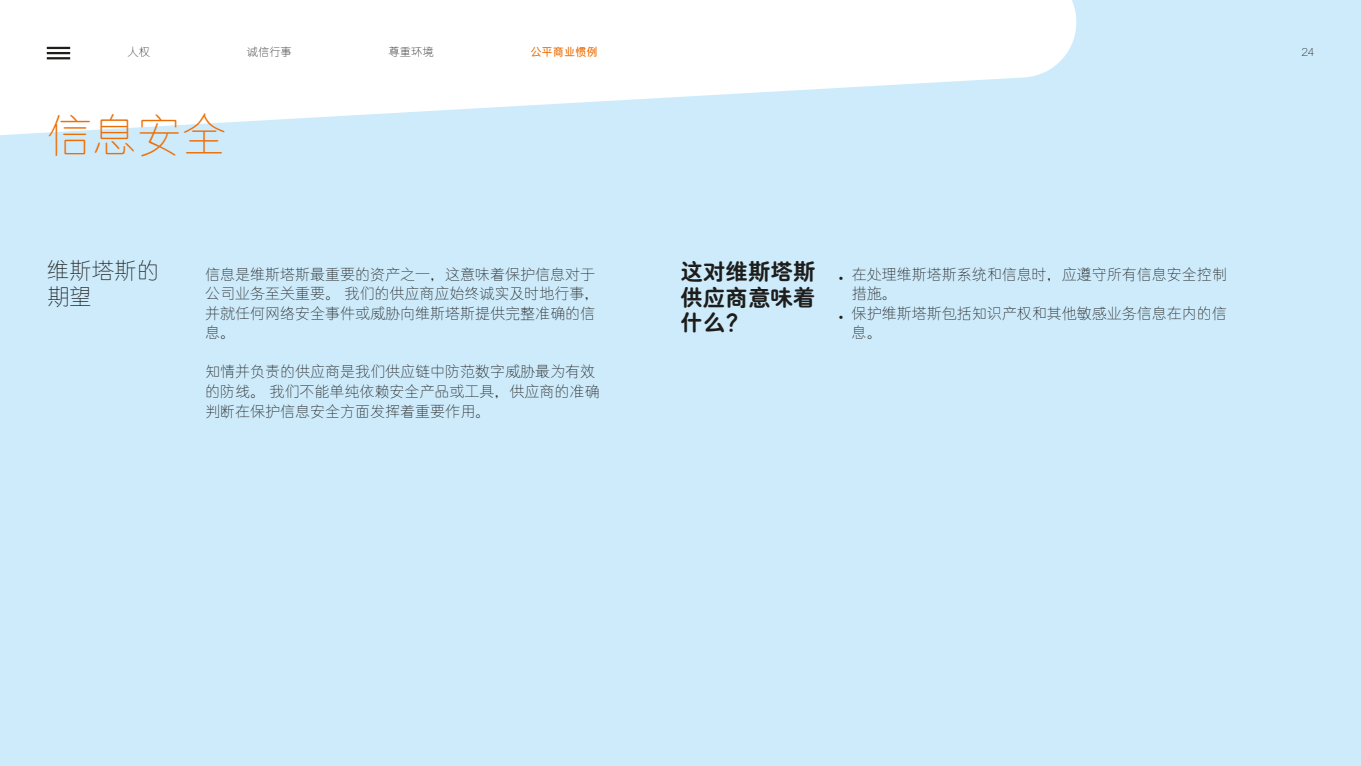
<style>
.page{position:relative;width:1361px;height:766px;background:#fff}
.page>*{position:absolute;margin:0;border:0;box-sizing:border-box;transform-origin:0 0}
.t1{font:300 45px "C Yuen GB";color:#ed6e05}
.t2{font:800 22.5px/25.5px "C Yuen GB";color:#1d1d1b;text-align:justify}
.t3{font:300 22.5px/25.5px "C Yuen GB";color:#1d1d1b}
.t4{font:300 15px/19.5px "C Yuen GB";color:#1d1d1b}
.t5{font:300 11.25px "C Yuen GB";color:#1d1d1b}
.t6{font:600 11.25px "C Yuen GB";color:#ed6e05}
.s1{font-weight:800}
</style>
<div class="page">
<div style="left:0;top:0;width:1361px;height:765px;background:#ceebfb"></div>
<svg style="left:0;top:0;width:1077px;height:135px;fill:#fff"></svg>
<hr style="left:47px;top:47px;width:23px;height:2px;background:#1d1d1b">
<hr style="left:47px;top:52px;width:23px;height:2px;background:#1d1d1b">
<hr style="left:47px;top:57px;width:23px;height:2px;background:#1d1d1b">
<p class="t5" style="left:128px;top:46px;width:24px">人权</p>
<p class="t5" style="left:247px;top:46px;width:46px">诚信行事</p>
<p class="t5" style="left:389px;top:46px;width:46px">尊重环境</p>
<p class="t6" style="left:530px;top:46px;width:69px">公平商业惯例</p>
<p class="t5" style="left:1301px;top:46px;width:14px">24</p>
<h1 class="t1" style="left:47px;top:111px;width:182px">信息安全</h1>
<h2 class="t3" style="left:47px;top:258px;width:114px">维斯塔斯的期望</h2>
<p class="t4" style="left:205px;top:265px;width:396px">信息是维斯塔斯最重要的资产之一，这意味着保护信息对于公司业务至关重要。 我们的供应商应始终诚实及时地行事，并就任何网络安全事件或威胁向维斯塔斯提供完整准确的信息。</p>
<p class="t4" style="left:205px;top:362px;width:396px">知情并负责的供应商是我们供应链中防范数字威胁最为有效的防线。 我们不能单纯依赖安全产品或工具，供应商的准确判断在保护信息安全方面发挥着重要作用。</p>
<h2 class="t2" style="left:680px;top:259px;width:137px">这对维斯塔斯供应商意味着什么？</h2>
<p class="t4" style="left:839px;top:265px;width:389px"><span class="s1">.</span> 在处理维斯塔斯系统和信息时，应遵守所有信息安全控制</p>
<p class="t4" style="left:851px;top:284px;width:46px">措施。</p>
<p class="t4" style="left:839px;top:304px;width:389px"><span class="s1">.</span> 保护维斯塔斯包括知识产权和其他敏感业务信息在内的信</p>
<p class="t4" style="left:851px;top:323px;width:31px">息。</p>
</div>
